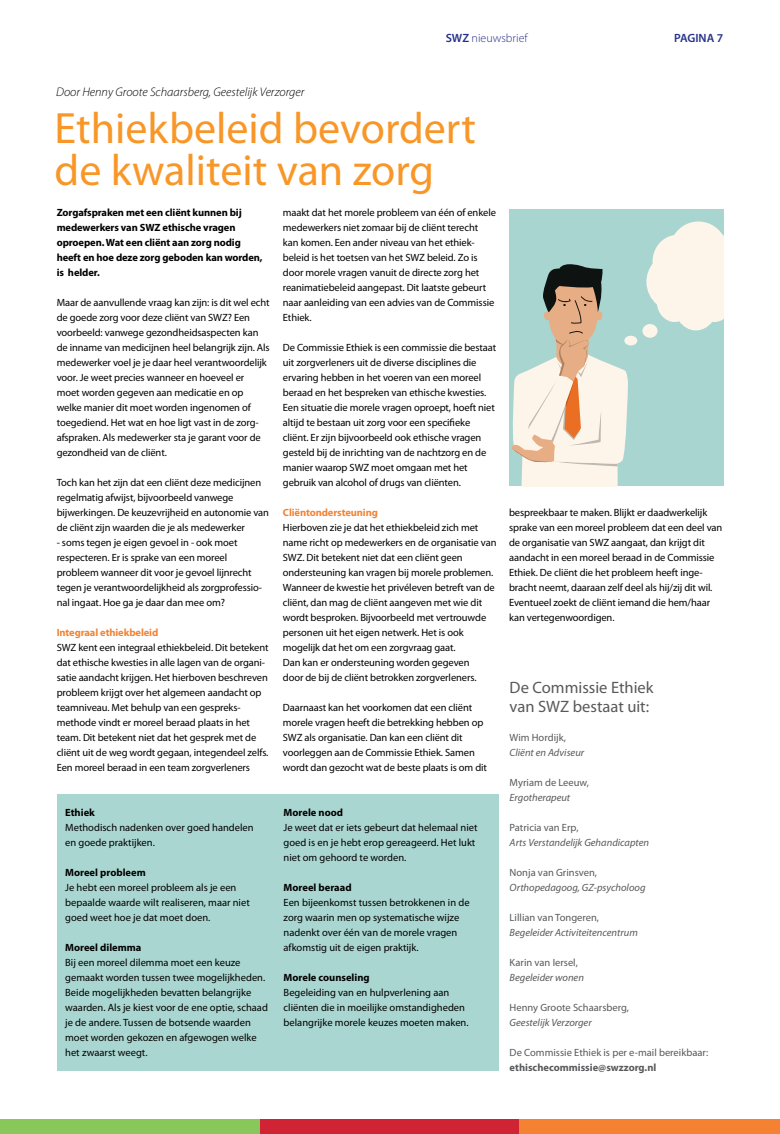
<style>
.page{position:relative;width:780px;height:1134px;background:#fff}
.page>*{position:absolute;margin:0;border:0;box-sizing:border-box;transform-origin:0 0}
.t1{font:44px/42px "Myriad Pro";color:#f89728}
.t2{font:16.5px/19.8px "Myriad Pro";color:#58595b}
.t3{font:italic 300 12.5px "Myriad Pro";color:#000}
.t4{font:300 12px "Myriad Pro";color:#27318b}
.t5{font:600 12px "Myriad Pro";color:#27318b}
.t6{font:10.5px/15px "Myriad Pro";letter-spacing:-.01em;color:#000}
.t7{font:700 10.5px/15px "Myriad Pro";letter-spacing:-.01em;color:#000}
.t8{font:10.5px "Myriad Pro";color:#58595b}
.t9{font:italic 10.5px "Myriad Pro";color:#58595b}
.t10{font:700 10.5px "Myriad Pro";letter-spacing:-.01em;color:#f58232}
.t11{font:700 10.5px "Myriad Pro";color:#58595b}
.s1{font-weight:600}
</style>
<div class="page">
<div style="left:0;top:1120px;width:260px;height:14px;background:#8ac75b"></div>
<div style="left:260px;top:1120px;width:260px;height:14px;background:#d02334"></div>
<div style="left:520px;top:1120px;width:260px;height:14px;background:#f58232"></div>
<div style="left:57px;top:794px;width:441px;height:277px;background:#aad6d1"></div>
<div style="left:509px;top:210px;width:214px;height:276px;background:#a9d5d1"></div>
<svg style="left:511px;top:264px;width:117px;height:222px"></svg>
<svg style="left:646px;top:221px;width:77px;height:109px"></svg>
<div style="left:642px;top:324px;width:15px;height:14px;background:#fdf5ea;border-radius:50%"></div>
<div style="left:624px;top:336px;width:13px;height:9px;background:#fdf5ea;border-radius:50%"></div>
<p class="t3" style="left:56px;top:85px;width:250px">Door Henny Groote Schaarsberg, Geestelijk Verzorger</p>
<p class="t4" style="left:445px;top:32px;width:83px"><span class="s1">SWZ</span> nieuwsbrief</p>
<p class="t5" style="left:674px;top:32px;width:51px">PAGINA 7</p>
<h1 class="t1" style="left:55px;top:108px;width:423px">Ethiekbeleid bevordert de kwaliteit van zorg</h1>
<p class="t7" style="left:57px;top:205px;width:207px">Zorgafspraken met een cliënt kunnen bij medewerkers van SWZ ethische vragen oproepen. Wat een cliënt aan zorg nodig heeft en hoe deze zorg geboden kan worden, is helder.</p>
<p class="t6" style="left:57px;top:295px;width:214px">Maar de aanvullende vraag kan zijn: is dit wel echt de goede zorg voor deze cliënt van SWZ? Een voorbeeld: vanwege gezondheidsaspecten kan de inname van medicijnen heel belangrijk zijn. Als medewerker voel je je daar heel verantwoordelijk voor. Je weet precies wanneer en hoeveel er moet worden gegeven aan medicatie en op welke manier dit moet worden ingenomen of toegediend. Het wat en hoe ligt vast in de zorg&shy;afspraken. Als medewerker sta je garant voor de gezondheid van de cliënt.</p>
<p class="t6" style="left:57px;top:475px;width:214px">Toch kan het zijn dat een cliënt deze medicijnen regelmatig afwijst, bijvoorbeeld vanwege bijwerkingen. De keuzevrijheid en autonomie van de cliënt zijn waarden die je als medewerker</p>
<p class="t6" style="left:57px;top:535px;width:207px">- soms tegen je eigen gevoel in - ook moet respecteren. Er is sprake van een moreel probleem wanneer dit voor je gevoel lijnrecht tegen je verantwoordelijkheid als zorgprofessio&shy;nal ingaat. Hoe ga je daar dan mee om?</p>
<p class="t10" style="left:57px;top:627px;width:103px">Integraal ethiekbeleid</p>
<p class="t6" style="left:57px;top:640px;width:213px">SWZ kent een integraal ethiekbeleid. Dit betekent dat ethische kwesties in alle lagen van de organi&shy;satie aandacht krijgen. Het hierboven beschreven probleem krijgt over het algemeen aandacht op teamniveau. Met behulp van een gespreks&shy;methode vindt er moreel beraad plaats in het team. Dit betekent niet dat het gesprek met de cliënt uit de weg wordt gegaan, integendeel zelfs.<br>Een moreel beraad in een team zorgverleners</p>
<p class="t6" style="left:283px;top:205px;width:214px">maakt dat het morele probleem van één of enkele medewerkers niet zomaar bij de cliënt terecht kan komen. Een ander niveau van het ethiek&shy;beleid is het toetsen van het SWZ beleid. Zo is door morele vragen vanuit de directe zorg het reanimatiebeleid aangepast. Dit laatste gebeurt naar aanleiding van een advies van de Commissie Ethiek.</p>
<p class="t6" style="left:283px;top:340px;width:215px">De Commissie Ethiek is een commissie die bestaat uit zorgverleners uit de diverse disciplines die ervaring hebben in het voeren van een moreel beraad en het bespreken van ethische kwesties.<br>Een situatie die morele vragen oproept, hoeft niet altijd te bestaan uit zorg voor een specifieke cliënt. Er zijn bijvoorbeeld ook ethische vragen gesteld bij de inrichting van de nachtzorg en de manier waarop SWZ moet omgaan met het gebruik van alcohol of drugs van cliënten.</p>
<p class="t10" style="left:283px;top:507px;width:96px">Cliëntondersteuning</p>
<p class="t6" style="left:283px;top:520px;width:215px">Hierboven zie je dat het ethiekbeleid zich met name richt op medewerkers en de organisatie van SWZ. Dit betekent niet dat een cliënt geen ondersteuning kan vragen bij morele problemen.<br>Wanneer de kwestie het privéleven betreft van de cliënt, dan mag de cliënt aangeven met wie dit wordt besproken. Bijvoorbeeld met vertrouwde personen uit het eigen netwerk. Het is ook mogelijk dat het om een zorgvraag gaat.<br>Dan kan er ondersteuning worden gegeven<br>door de bij de cliënt betrokken zorgverleners.</p>
<p class="t6" style="left:283px;top:700px;width:205px">Daarnaast kan het voorkomen dat een cliënt morele vragen heeft die betrekking hebben op SWZ als organisatie. Dan kan een cliënt dit voorleggen aan de Commissie Ethiek. Samen wordt dan gezocht wat de beste plaats is om dit</p>
<p class="t7" style="left:65px;top:805px;width:31px">Ethiek</p>
<p class="t6" style="left:65px;top:820px;width:190px">Methodisch nadenken over goed handelen en goede praktijken.</p>
<p class="t7" style="left:65px;top:865px;width:82px">Moreel probleem</p>
<p class="t6" style="left:65px;top:880px;width:186px">Je hebt een moreel probleem als je een bepaalde waarde wilt realiseren, maar niet goed weet hoe je dat moet doen.</p>
<p class="t7" style="left:65px;top:940px;width:78px">Moreel dilemma</p>
<p class="t6" style="left:65px;top:955px;width:204px">Bij een moreel dilemma moet een keuze gemaakt worden tussen twee mogelijkheden.<br>Beide mogelijkheden bevatten belangrijke waarden. Als je kiest voor de ene optie, schaad je de andere. Tussen de botsende waarden moet worden gekozen en afgewogen welke het zwaarst weegt.</p>
<p class="t7" style="left:283px;top:805px;width:61px">Morele nood</p>
<p class="t6" style="left:283px;top:820px;width:195px">Je weet dat er iets gebeurt dat helemaal niet goed is en je hebt erop gereageerd. Het lukt niet om gehoord te worden.</p>
<p class="t7" style="left:283px;top:880px;width:69px">Moreel beraad</p>
<p class="t6" style="left:283px;top:895px;width:187px">Een bijeenkomst tussen betrokkenen in de zorg waarin men op systematische wijze nadenkt over één van de morele vragen afkomstig uit de eigen praktijk.</p>
<p class="t7" style="left:283px;top:970px;width:88px">Morele counseling</p>
<p class="t6" style="left:283px;top:985px;width:186px">Begeleiding van en hulpverlening aan cliënten die in moeilijke omstandigheden belangrijke morele keuzes moeten maken.</p>
<p class="t6" style="left:509px;top:505px;width:215px">bespreekbaar te maken. Blijkt er daadwerkelijk sprake van een moreel probleem dat een deel van de organisatie van SWZ aangaat, dan krijgt dit aandacht in een moreel beraad in de Commissie Ethiek. De cliënt die het probleem heeft inge&shy;bracht neemt, daaraan zelf deel als hij/zij dit wil.<br>Eventueel zoekt de cliënt iemand die hem/haar kan vertegenwoordigen.</p>
<h2 class="t2" style="left:509px;top:677px;width:145px">De Commissie Ethiek van SWZ bestaat uit:</h2>
<p class="t8" style="left:509px;top:732px;width:58px">Wim Hordijk,</p>
<p class="t9" style="left:509px;top:747px;width:76px">Cliënt en Adviseur</p>
<p class="t8" style="left:509px;top:777px;width:81px">Myriam de Leeuw,</p>
<p class="t9" style="left:509px;top:792px;width:62px">Ergotherapeut</p>
<p class="t8" style="left:509px;top:822px;width:70px">Patricia van Erp,</p>
<p class="t9" style="left:509px;top:837px;width:141px">Arts Verstandelijk Gehandicapten</p>
<p class="t8" style="left:509px;top:867px;width:89px">Nonja van Grinsven,</p>
<p class="t9" style="left:509px;top:882px;width:137px">Orthopedagoog, GZ-psycholoog</p>
<p class="t8" style="left:509px;top:912px;width:91px">Lillian van Tongeren,</p>
<p class="t9" style="left:509px;top:927px;width:130px">Begeleider Activiteitencentrum</p>
<p class="t8" style="left:509px;top:957px;width:70px">Karin van Iersel,</p>
<p class="t9" style="left:509px;top:972px;width:76px">Begeleider wonen</p>
<p class="t8" style="left:509px;top:1002px;width:121px">Henny Groote Schaarsberg,</p>
<p class="t9" style="left:509px;top:1017px;width:84px">Geestelijk Verzorger</p>
<p class="t8" style="left:509px;top:1047px;width:200px">De Commissie Ethiek is per e-mail bereikbaar:</p>
<p class="t11" style="left:509px;top:1062px;width:148px">ethischecommissie@swzzorg.nl</p>
</div>
